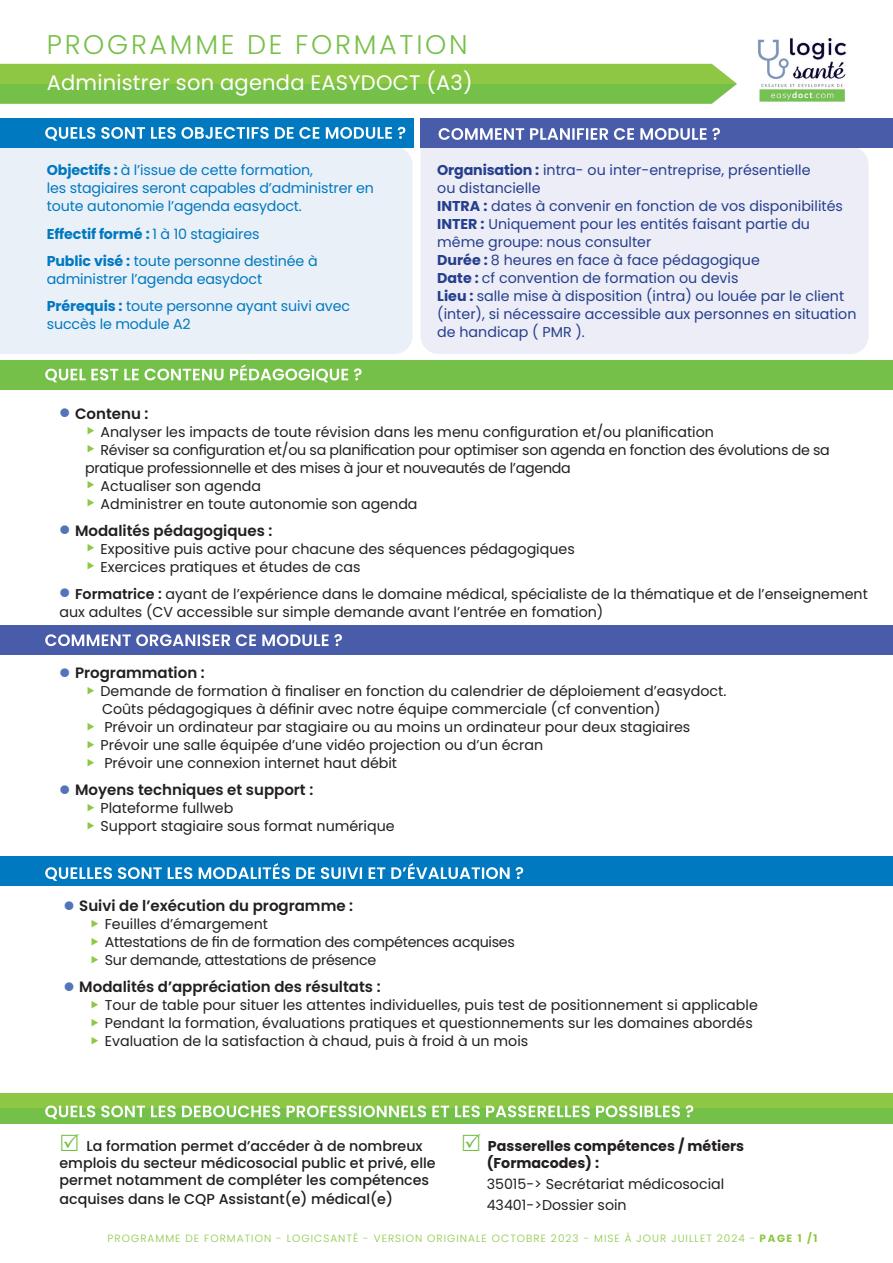
<style>
.page{position:relative;width:893px;height:1263px;background:#fff}
.page>*{position:absolute;margin:0;border:0;box-sizing:border-box;transform-origin:0 0}
.t1{font:300 27px "Poppins";letter-spacing:.1em;color:#75c048}
.t2{font:21px "Poppins";letter-spacing:.01em;color:#fff}
.t3{font:600 15px "Poppins";color:#231f20}
.t4{font:14.25px/18px "Poppins";color:#231f20}
.t5{font:14.25px/18px "Poppins";color:#253f8e}
.t6{font:14.25px/18px "Poppins";letter-spacing:-.02em;color:#231f20}
.t7{font:14.25px/18px "Poppins";letter-spacing:-.01em;color:#0079c0}
.t8{font:500 14.25px/17.1px "Poppins";color:#231f20}
.t9{font:700 14.25px/17.1px "Poppins";color:#231f20}
.t10{font:300 10.5px "Poppins";letter-spacing:.1em;color:#8ec744}
.s1{font-weight:700}
.s2{font-weight:600}
</style>
<div class="page">
<div style="left:421px;top:148px;width:447px;height:206px;background:#ecedf6"></div>
<div style="left:0;top:148px;width:412px;height:206px;background:#eaf0f8"></div>
<img style="left:758px;top:38px;width:89px;height:64px">
<svg style="left:0;top:64px;width:737px;height:40px;background:#84c449"></svg>
<div style="left:0;top:360px;width:893px;height:29px;background:#75c048"></div>
<svg style="left:45px;top:364px;width:317px;height:18px"></svg>
<div style="left:0;top:625px;width:893px;height:30px;background:#485ca9"></div>
<svg style="left:45px;top:634px;width:297px;height:12px"></svg>
<div style="left:0;top:856px;width:893px;height:30px;background:#0079c0"></div>
<svg style="left:45px;top:863px;width:478px;height:18px"></svg>
<div style="left:0;top:1093px;width:893px;height:30px;background:linear-gradient(to bottom,#96c943,#70bf49)"></div>
<svg style="left:45px;top:1105px;width:648px;height:14px"></svg>
<div style="left:421px;top:118px;width:472px;height:30px;background:#485ca9"></div>
<svg style="left:439px;top:128px;width:281px;height:12px"></svg>
<div style="left:0;top:118px;width:414px;height:30px;background:#0079c0"></div>
<svg style="left:45px;top:127px;width:360px;height:14px"></svg>
<h1 class="t1" style="left:47px;top:29px;width:422px">PROGRAMME DE FORMATION</h1>
<h2 class="t2" style="left:47px;top:70px;width:427px">Administrer son agenda EASYDOCT (A3)</h2>
<p class="t7" style="left:47px;top:162px;width:329px"><span class="s1">Objectifs :</span> à l’issue de cette formation,<br>les stagiaires seront capables d’administrer en toute autonomie l’agenda easydoct.</p>
<p class="t7" style="left:47px;top:220px;width:272px;line-height:27px"><span class="s1">Effectif formé :</span> 1 à 10 stagiaires<br><span class="s1">Public visé :</span> toute personne destinée à</p>
<p class="t7" style="left:47px;top:265px;width:305px;line-height:27px">administrer l’agenda easydoct<br><span class="s1">Prérequis :</span> toute personne ayant suivi avec</p>
<p class="t7" style="left:47px;top:315px;width:146px">succès le module A2</p>
<p class="t5" style="left:437px;top:162px;width:421px"><span class="s1">Organisation :</span> intra- ou inter-entreprise, présentielle<br>ou distancielle<br><span class="s1">INTRA :</span> dates à convenir en fonction de vos disponibilités <span class="s1">INTER :</span> Uniquement pour les entités faisant partie du même groupe: nous consulter<br><span class="s1">Durée :</span> 8 heures en face à face pédagogique<br><span class="s1">Date :</span> cf convention de formation ou devis<br><span class="s1">Lieu :</span> salle mise à disposition (intra) ou louée par le client (inter), si nécessaire accessible aux personnes en situation de handicap ( PMR ).</p>
<p class="t3" style="left:75px;top:405px;width:75px">Contenu :</p>
<p class="t4" style="left:101px;top:423px;width:615px">Analyser les impacts de toute révision dans les menu configuration et/ou planification</p>
<p class="t6" style="left:101px;top:441px;width:731px">Réviser sa configuration et/ou sa planification pour optimiser son agenda en fonction des évolutions de sa</p>
<p class="t6" style="left:85px;top:459px;width:487px">pratique professionnelle et des mises à jour et nouveautés de l’agenda</p>
<p class="t4" style="left:101px;top:477px;width:162px">Actualiser son agenda</p>
<p class="t4" style="left:101px;top:495px;width:319px">Administrer en toute autonomie son agenda</p>
<p class="t3" style="left:75px;top:522px;width:199px">Modalités pédagogiques :</p>
<p class="t4" style="left:101px;top:540px;width:476px">Expositive puis active pour chacune des séquences pédagogiques<br>Exercices pratiques et études de cas</p>
<p class="t4" style="left:60px;top:585px;width:810px;text-indent:15px"><span class="s2">Formatrice :</span> ayant de l’expérience dans le domaine médical, spécialiste de la thématique et de l’enseignement aux adultes (CV accessible sur simple demande avant l’entrée en fomation)</p>
<p class="t3" style="left:75px;top:664px;width:131px">Programmation :</p>
<p class="t4" style="left:101px;top:682px;width:627px">Demande de formation à finaliser en fonction du calendrier de déploiement d’easydoct.<br>Coûts pédagogiques à définir avec notre équipe commerciale (cf convention)<br>Prévoir un ordinateur par stagiaire ou au moins un ordinateur pour deux stagiaires Prévoir une salle équipée d’une vidéo projection ou d’un écran<br>Prévoir une connexion internet haut débit</p>
<p class="t3" style="left:75px;top:781px;width:240px">Moyens techniques et support :</p>
<p class="t4" style="left:101px;top:799px;width:296px">Plateforme fullweb<br>Support stagiaire sous format numérique</p>
<p class="t3" style="left:79px;top:897px;width:275px">Suivi de l’exécution du programme :</p>
<p class="t6" style="left:105px;top:915px;width:412px">Feuilles d’émargement<br>Attestations de fin de formation des compétences acquises<br>Sur demande, attestations de présence</p>
<p class="t3" style="left:79px;top:978px;width:303px">Modalités d’appréciation des résultats :</p>
<p class="t4" style="left:105px;top:996px;width:655px">Tour de table pour situer les attentes individuelles, puis test de positionnement si applicable<br>Pendant la formation, évaluations pratiques et questionnements sur les domaines abordés<br>Evaluation de la satisfaction à chaud, puis à froid à un mois</p>
<p class="t8" style="left:60px;top:1137px;width:378px;text-indent:27px">La formation permet d’accéder à de nombreux emplois du secteur médicosocial public et privé, elle permet notamment de compléter les compétences</p>
<p class="t8" style="left:60px;top:1190px;width:335px">acquises dans le CQP Assistant(e) médical(e)</p>
<p class="t9" style="left:487px;top:1137px;width:259px">Passerelles compétences / métiers (Formacodes) :</p>
<p class="t4" style="left:487px;top:1173px;width:239px;line-height:21px">35015-&gt; Secrétariat médicosocial<br>43401-&gt;Dossier soin</p>
<p class="t10" style="left:108px;top:1232px;width:711px">PROGRAMME DE FORMATION - LOGICSANTÉ - VERSION ORIGINALE OCTOBRE 2023 - MISE À JOUR JUILLET 2024 - <span class="s1">PAGE 1 /1</span></p>
</div>
